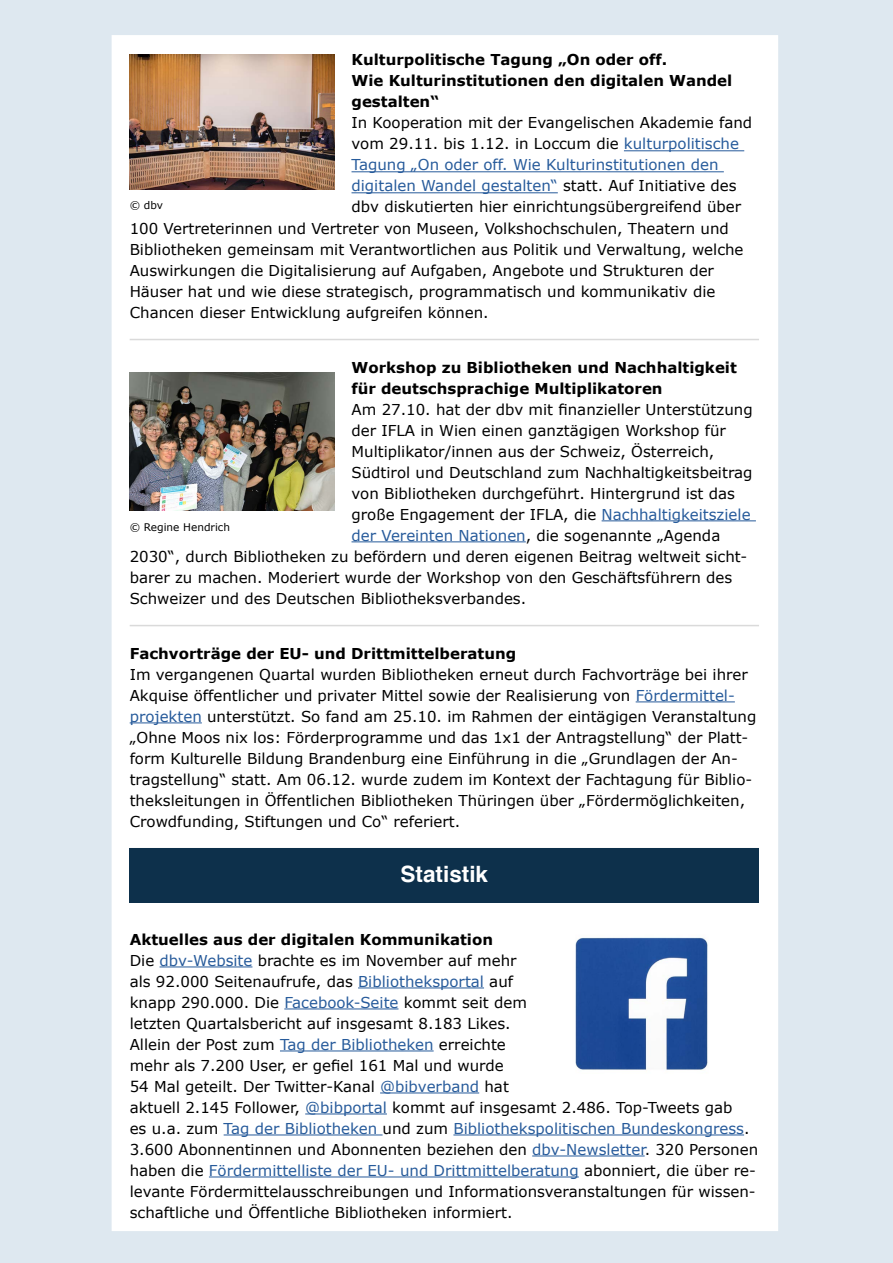
<style>
.page{position:relative;width:893px;height:1263px;background:#fff}
.page>*{position:absolute;margin:0;border:0;box-sizing:border-box;transform-origin:0 0}
.t1{font:700 22.5px "Helvetica";color:#fff}
.t2{font:15px/21px "Verdana";color:#000}
.t3{font:700 15px/21px "Verdana";color:#000}
.t4{font:15px "Verdana";color:#275b9b}
.t5{font:10.5px "Verdana";color:#000}
.s1{color:#275b9b}
.s2{color:#000}
.s3{font-weight:700}
</style>
<div class="page">
<div style="left:0;top:0;width:891px;height:1261px;background:#dee8f0"></div>
<div style="left:112px;top:35px;width:666px;height:1196px;background:#fff"></div>
<hr style="left:624px;top:150px;width:120px;height:1px;background:#275b9b">
<hr style="left:351px;top:171px;width:373px;height:1px;background:#275b9b">
<hr style="left:351px;top:192px;width:207px;height:1px;background:#275b9b">
<hr style="left:130px;top:339px;width:629px;height:1px;background:#dadada">
<hr style="left:602px;top:520px;width:154px;height:1px;background:#275b9b">
<hr style="left:351px;top:541px;width:175px;height:1px;background:#275b9b">
<hr style="left:130px;top:625px;width:629px;height:1px;background:#dadada">
<hr style="left:636px;top:701px;width:99px;height:1px;background:#275b9b">
<hr style="left:130px;top:722px;width:72px;height:1px;background:#275b9b">
<div style="left:130px;top:848px;width:629px;height:54px;background:#0d304b"></div>
<hr style="left:160px;top:966px;width:92px;height:1px;background:#275b9b">
<hr style="left:358px;top:987px;width:126px;height:1px;background:#275b9b">
<hr style="left:284px;top:1008px;width:114px;height:1px;background:#275b9b">
<hr style="left:280px;top:1050px;width:154px;height:1px;background:#275b9b">
<hr style="left:380px;top:1092px;width:99px;height:1px;background:#275b9b">
<hr style="left:305px;top:1113px;width:82px;height:1px;background:#275b9b">
<hr style="left:224px;top:1134px;width:159px;height:1px;background:#275b9b">
<hr style="left:453px;top:1134px;width:291px;height:1px;background:#275b9b">
<hr style="left:532px;top:1155px;width:113px;height:1px;background:#275b9b">
<hr style="left:209px;top:1176px;width:370px;height:1px;background:#275b9b">
<img style="left:130px;top:55px;width:204px;height:135px">
<img style="left:130px;top:372px;width:204px;height:138px">
<img style="left:575px;top:937px;width:133px;height:133px">
<p class="t3" style="left:351px;top:50px;width:382px">Kulturpolitische Tagung „On oder off.<br>Wie Kulturinstitutionen den digitalen Wandel gestalten“</p>
<p class="t2" style="left:351px;top:113px;width:402px">In Kooperation mit der Evangelischen Akademie fand</p>
<p class="t2" style="left:351px;top:134px;width:389px">vom 29.11. bis 1.12. in Loccum die <span class="s1">kulturpolitische</span></p>
<p class="t4" style="left:351px;top:155px;width:369px">Tagung „On oder off. Wie Kulturinstitutionen den</p>
<p class="t4" style="left:351px;top:176px;width:387px">digitalen Wandel gestalten“ <span class="s2">statt. Auf Initiative des</span></p>
<p class="t2" style="left:351px;top:197px;width:391px">dbv diskutierten hier einrichtungsübergreifend über</p>
<p class="t2" style="left:130px;top:218px;width:601px">100 Vertreterinnen und Vertreter von Museen, Volkshochschulen, Theatern und</p>
<p class="t2" style="left:130px;top:239px;width:615px">Bibliotheken gemeinsam mit Verantwortlichen aus Politik und Verwaltung, welche</p>
<p class="t2" style="left:130px;top:260px;width:586px">Auswirkungen die Digitalisierung auf Aufgaben, Angebote und Strukturen der</p>
<p class="t2" style="left:130px;top:281px;width:587px">Häuser hat und wie diese strategisch, programmatisch und kommunikativ die</p>
<p class="t2" style="left:130px;top:302px;width:360px">Chancen dieser Entwicklung aufgreifen können.</p>
<p class="t5" style="left:130px;top:199px;width:35px">© dbv</p>
<p class="t3" style="left:351px;top:357px;width:387px">Workshop zu Bibliotheken und Nachhaltigkeit für deutschsprachige Multiplikatoren</p>
<p class="t2" style="left:351px;top:399px;width:403px">Am 27.10. hat der dbv mit finanzieller Unterstützung</p>
<p class="t2" style="left:351px;top:420px;width:376px">der IFLA in Wien einen ganztägigen Workshop für</p>
<p class="t2" style="left:351px;top:441px;width:364px">Multiplikator/innen aus der Schweiz, Österreich,</p>
<p class="t2" style="left:351px;top:462px;width:402px">Südtirol und Deutschland zum Nachhaltigkeitsbeitrag</p>
<p class="t2" style="left:351px;top:483px;width:385px">von Bibliotheken durchgeführt. Hintergrund ist das</p>
<p class="t2" style="left:351px;top:504px;width:401px">große Engagement der IFLA, die <span class="s1">Nachhaltigkeitsziele</span></p>
<p class="t2" style="left:351px;top:525px;width:370px"><span class="s1">der Vereinten Nationen</span>, die sogenannte „Agenda</p>
<p class="t2" style="left:130px;top:546px;width:619px">2030“, durch Bibliotheken zu befördern und deren eigenen Beitrag weltweit sicht-</p>
<p class="t2" style="left:130px;top:567px;width:604px">barer zu machen. Moderiert wurde der Workshop von den Geschäftsführern des</p>
<p class="t2" style="left:130px;top:588px;width:398px">Schweizer und des Deutschen Bibliotheksverbandes.</p>
<p class="t5" style="left:130px;top:520px;width:102px">© Regine Hendrich</p>
<p class="t3" style="left:130px;top:643px;width:388px">Fachvorträge der EU- und Drittmittelberatung</p>
<p class="t2" style="left:130px;top:664px;width:628px">Im vergangenen Quartal wurden Bibliotheken erneut durch Fachvorträge bei ihrer Akquise öffentlicher und privater Mittel sowie der Realisierung von <span class="s1">Fördermittel&shy;projekten</span> unterstützt. So fand am 25.10. im Rahmen der eintägigen Veranstaltung „Ohne Moos nix los: Förderprogramme und das 1x1 der Antragstellung“ der Platt&shy;form Kulturelle Bildung Brandenburg eine Einführung in die „Grundlagen der An&shy;tragstellung“ statt. Am 06.12. wurde zudem im Kontext der Fachtagung für Biblio&shy;theksleitungen in Öffentlichen Bibliotheken Thüringen über „Fördermöglichkeiten, Crowdfunding, Stiftungen und Co“ referiert.</p>
<h1 class="t1" style="left:401px;top:855px;width:89px">Statistik</h1>
<p class="t2" style="left:130px;top:929px;width:630px"><span class="s3">Aktuelles aus der digitalen Kommunikation<br></span>Die <span class="s1">dbv-Website</span> brachte es im November auf mehr<br>als 92.000 Seitenaufrufe, das <span class="s1">Bibliotheksportal</span> auf<br>knapp 290.000. Die <span class="s1">Facebook-Seite</span> kommt seit dem<br>letzten Quartalsbericht auf insgesamt 8.183 Likes.<br>Allein der Post zum <span class="s1">Tag der Bibliotheken</span> erreichte<br>mehr als 7.200 User, er gefiel 161 Mal und wurde<br>54 Mal geteilt. Der Twitter-Kanal <span class="s1">@bibverband</span> hat<br>aktuell 2.145 Follower, <span class="s1">@bibportal</span> kommt auf insgesamt 2.486. Top-Tweets gab<br>es u.a. zum <span class="s1">Tag der Bibliotheken</span> und zum <span class="s1">Bibliothekspolitischen Bundeskongress</span>.<br>3.600 Abonnentinnen und Abonnenten beziehen den <span class="s1">dbv-Newsletter</span>. 320 Personen haben die <span class="s1">Fördermittelliste der EU- und Drittmittelberatung</span> abonniert, die über re&shy;levante Fördermittelausschreibungen und Informationsveranstaltungen für wissen&shy;schaftliche und Öffentliche Bibliotheken informiert.</p>
</div>
